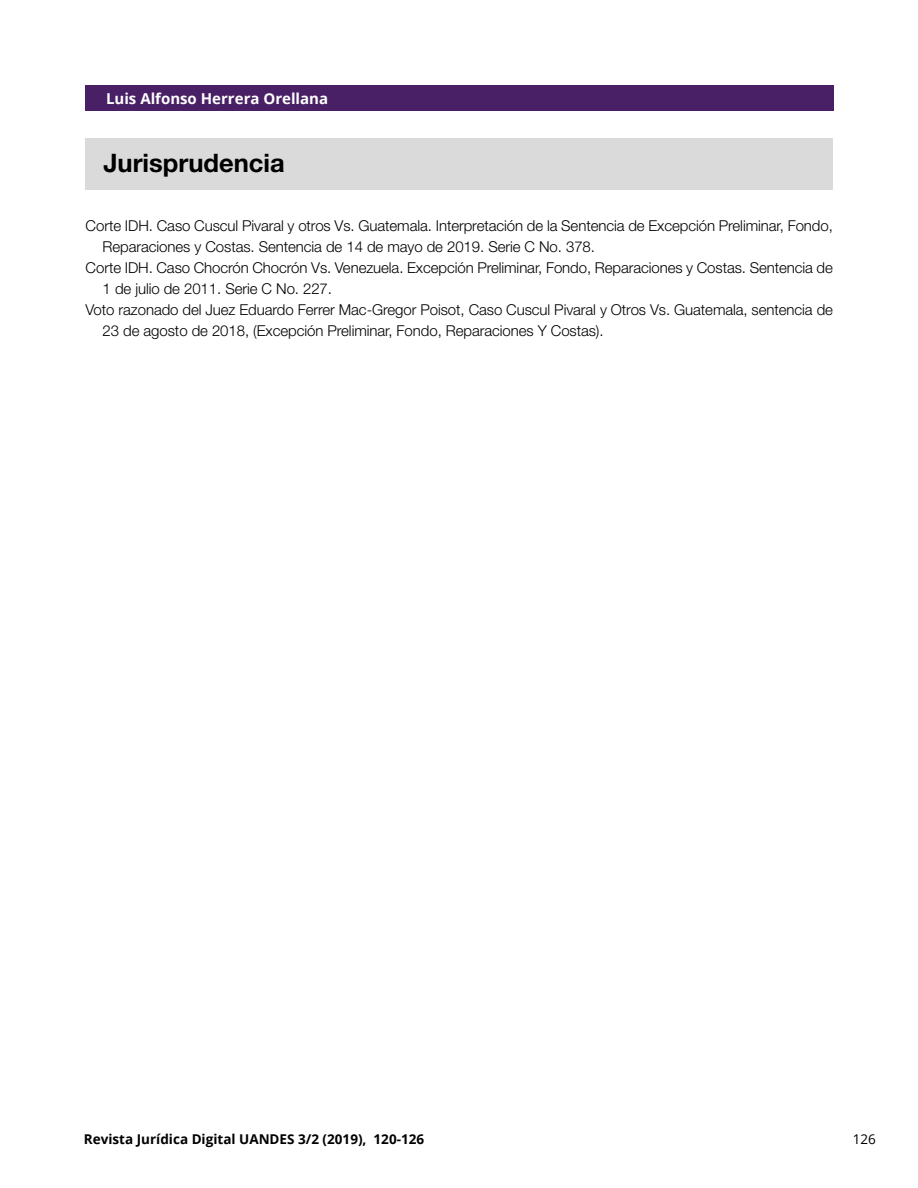
<style>
.page{position:relative;width:918px;height:1188px;background:#fff}
.page>*{position:absolute;margin:0;border:0;box-sizing:border-box;transform-origin:0 0}
.t1{font:700 25.5px "Helvetica Neue LT Std";color:#000}
.t2{font:300 15px "Helvetica Neue LT Std";letter-spacing:-.005em;color:#000}
.t3{font:700 15px "Open Sans";color:#fff}
.t4{font:700 13.5px "Open Sans";color:#000}
.t5{font:13.5px "Open Sans";color:#000}
</style>
<div class="page">
<div style="left:85px;top:85px;width:749px;height:26px;background:#492065"></div>
<div style="left:85px;top:138px;width:748px;height:52px;background:#dadada"></div>
<p class="t3" style="left:106px;top:88px;width:224px">Luis Alfonso Herrera Orellana</p>
<h1 class="t1" style="left:103px;top:147px;width:183px">Jurisprudencia</h1>
<p class="t2" style="left:86px;top:217px;width:749px">Corte IDH. Caso Cuscul Pivaral y otros Vs. Guatemala. Interpretación de la Sentencia de Excepción Preliminar, Fondo,</p>
<p class="t2" style="left:103px;top:238px;width:494px">Reparaciones y Costas. Sentencia de 14 de mayo de 2019. Serie C No. 378.</p>
<p class="t2" style="left:86px;top:259px;width:749px">Corte IDH. Caso Chocrón Chocrón Vs. Venezuela. Excepción Preliminar, Fondo, Reparaciones y Costas. Sentencia de</p>
<p class="t2" style="left:103px;top:280px;width:231px">1 de julio de 2011. Serie C No. 227.</p>
<p class="t2" style="left:86px;top:301px;width:749px">Voto razonado del Juez Eduardo Ferrer Mac-Gregor Poisot, Caso Cuscul Pivaral y Otros Vs. Guatemala, sentencia de</p>
<p class="t2" style="left:103px;top:322px;width:503px">23 de agosto de 2018, (Excepción Preliminar, Fondo, Reparaciones Y Costas).</p>
<p class="t4" style="left:84px;top:1130px;width:342px">Revista Jurídica Digital UANDES 3/2 (2019), 120-126</p>
<p class="t5" style="left:853px;top:1130px;width:25px">126</p>
</div>
